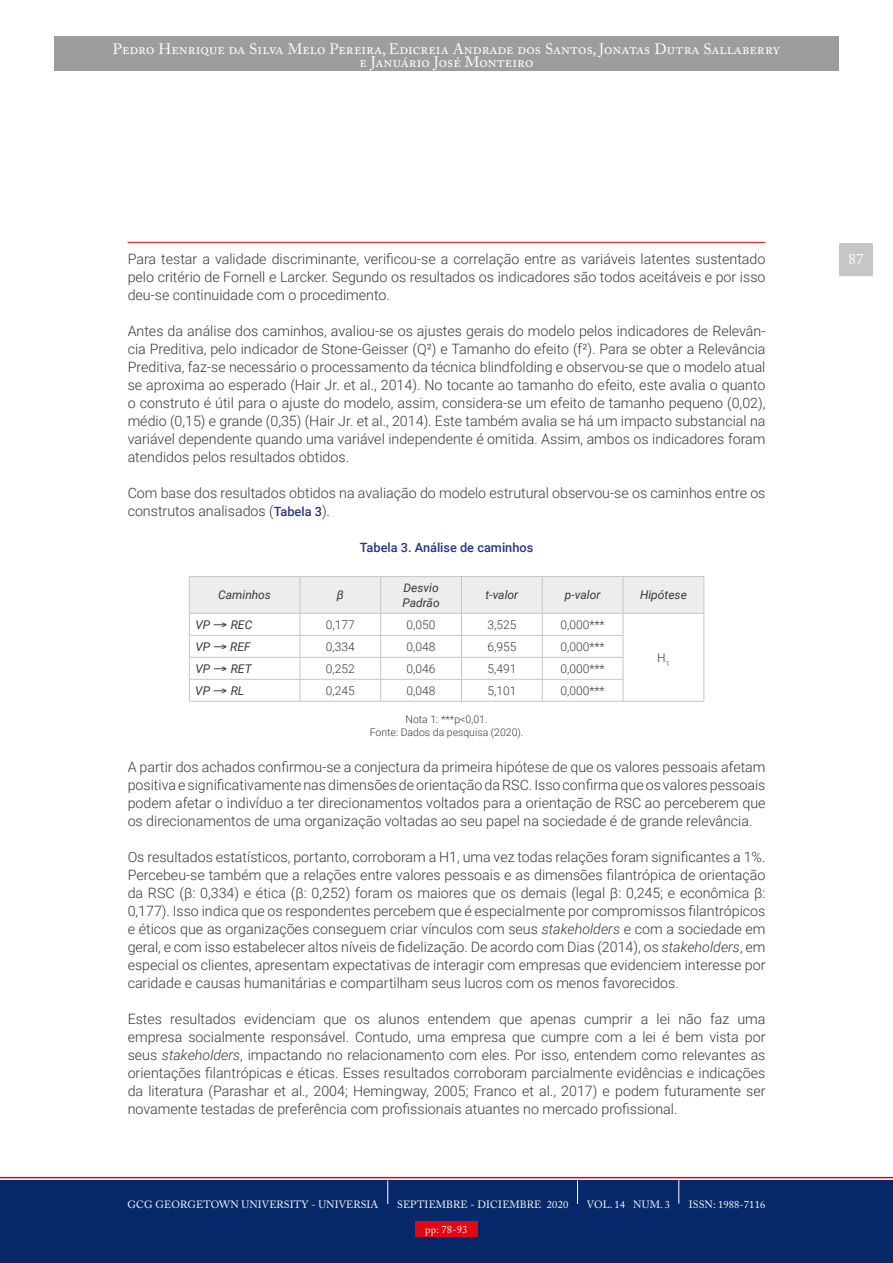
<style>
.page{position:relative;width:893px;height:1263px;background:#fff}
.page>*{position:absolute;margin:0;border:0;box-sizing:border-box;transform-origin:0 0}
.t1{font:15px/13.5px "Adobe Caslon Pro";letter-spacing:.005em;color:#fff;text-align:center}
.t2{font:300 14.25px/18px "Roboto";color:#3a3835;text-align:justify}
.t3{font:500 12.75px "Roboto";color:#283583}
.t4{font:300 12px "Roboto";color:#3a3835}
.t5{font:italic 12px/15.8px "Roboto";color:#3a3835}
.t6{font:10.5px "Adobe Caslon Pro";letter-spacing:.01em;color:#fff}
.t7{font:300 10.5px/13.5px "Roboto";color:#3a3835;text-align:center}
.s1{font-weight:500;font-size:12.75px;color:#283583}
.s2{font-style:italic}
</style>
<div class="page">
<div style="left:54px;top:37px;width:785px;height:34px;background:#9d9d9c"></div>
<div style="left:0;top:1180px;width:893px;height:83px;background:#082969"></div>
<svg style="left:0;top:1177px;width:893px;height:27px"></svg>
<div style="left:415px;top:1221px;width:63px;height:16px;background:#e30613"></div>
<div style="left:839px;top:243px;width:34px;height:33px;background:#c6c6c6;border-radius:2px"></div>
<hr style="left:128px;top:242px;width:637px;height:1px;background:#e30613">
<hr style="left:189px;top:576px;width:111px;height:1px;background:#c6c6c6">
<hr style="left:300px;top:576px;width:81px;height:1px;background:#c6c6c6">
<hr style="left:381px;top:576px;width:80px;height:1px;background:#c6c6c6">
<hr style="left:461px;top:576px;width:81px;height:1px;background:#c6c6c6">
<hr style="left:542px;top:576px;width:81px;height:1px;background:#c6c6c6">
<hr style="left:623px;top:576px;width:81px;height:1px;background:#c6c6c6">
<svg style="left:189px;top:577px;width:516px;height:124px"></svg>
<hr style="left:189px;top:701px;width:111px;height:1px;background:#c6c6c6">
<hr style="left:300px;top:701px;width:81px;height:1px;background:#c6c6c6">
<hr style="left:381px;top:701px;width:80px;height:1px;background:#c6c6c6">
<hr style="left:461px;top:701px;width:81px;height:1px;background:#c6c6c6">
<hr style="left:542px;top:701px;width:81px;height:1px;background:#c6c6c6">
<hr style="left:623px;top:701px;width:81px;height:1px;background:#c6c6c6">
<p class="t1" style="left:113px;top:42px;width:668px">Pedro Henrique da Silva Melo Pereira, Edicreia Andrade dos Santos, Jonatas Dutra Sallaberry e Januário José Monteiro</p>
<p class="t2" style="left:128px;top:250px;width:639px">Para testar a validade discriminante, verificou-se a correlação entre as variáveis latentes sustentado</p>
<p class="t1" style="left:848px;top:252px;width:16px">87</p>
<p class="t2" style="left:128px;top:268px;width:639px">pelo critério de Fornell e Larcker. Segundo os resultados os indicadores são todos aceitáveis e por isso deu-se continuidade com o procedimento.</p>
<p class="t2" style="left:128px;top:322px;width:639px">Antes da análise dos caminhos, avaliou-se os ajustes gerais do modelo pelos indicadores de Relevân&shy;cia Preditiva, pelo indicador de Stone-Geisser (Q²) e Tamanho do efeito (f²). Para se obter a Relevância Preditiva, faz-se necessário o processamento da técnica blindfolding e observou-se que o modelo atual se aproxima ao esperado (Hair Jr. et al., 2014). No tocante ao tamanho do efeito, este avalia o quanto o construto é útil para o ajuste do modelo, assim, considera-se um efeito de tamanho pequeno (0,02), médio (0,15) e grande (0,35) (Hair Jr. et al., 2014). Este também avalia se há um impacto substancial na variável dependente quando uma variável independente é omitida. Assim, ambos os indicadores foram atendidos pelos resultados obtidos.</p>
<p class="t2" style="left:128px;top:484px;width:639px">Com base dos resultados obtidos na avaliação do modelo estrutural observou-se os caminhos entre os construtos analisados (<span class="s1">Tabela 3</span>).</p>
<p class="t3" style="left:360px;top:539px;width:175px">Tabela 3. Análise de caminhos</p>
<p class="t5" style="left:218px;top:587px;width:54px">Caminhos</p>
<p class="t5" style="left:337px;top:587px;width:8px">β</p>
<p class="t5" style="left:402px;top:579px;width:39px">Desvio<br>Padrão</p>
<p class="t5" style="left:485px;top:587px;width:34px">t-valor</p>
<p class="t5" style="left:565px;top:587px;width:37px">p-valor</p>
<p class="t5" style="left:640px;top:587px;width:48px">Hipótese</p>
<p class="t5" style="left:195px;top:617px;width:58px">VP → REC</p>
<p class="t4" style="left:326px;top:616px;width:30px">0,177</p>
<p class="t4" style="left:407px;top:616px;width:30px">0,050</p>
<p class="t4" style="left:487px;top:616px;width:30px">3,525</p>
<p class="t4" style="left:561px;top:616px;width:46px">0,000***</p>
<p class="t4" style="left:657px;top:649px;width:14px">H<sub>1</sub></p>
<p class="t5" style="left:195px;top:639px;width:57px">VP → REF</p>
<p class="t4" style="left:326px;top:638px;width:30px">0,334</p>
<p class="t4" style="left:407px;top:638px;width:30px">0,048</p>
<p class="t4" style="left:487px;top:638px;width:30px">6,955</p>
<p class="t4" style="left:561px;top:638px;width:46px">0,000***</p>
<p class="t5" style="left:195px;top:661px;width:58px">VP → RET</p>
<p class="t4" style="left:326px;top:660px;width:30px">0,252</p>
<p class="t4" style="left:407px;top:660px;width:30px">0,046</p>
<p class="t4" style="left:487px;top:660px;width:30px">5,491</p>
<p class="t4" style="left:561px;top:660px;width:46px">0,000***</p>
<p class="t5" style="left:195px;top:683px;width:50px">VP → RL</p>
<p class="t4" style="left:326px;top:682px;width:30px">0,245</p>
<p class="t4" style="left:407px;top:682px;width:30px">0,048</p>
<p class="t4" style="left:487px;top:682px;width:30px">5,101</p>
<p class="t4" style="left:561px;top:682px;width:46px">0,000***</p>
<p class="t7" style="left:370px;top:712px;width:155px">Nota 1: ***p&lt;0,01.<br>Fonte: Dados da pesquisa (2020).</p>
<p class="t2" style="left:128px;top:757px;width:639px">A partir dos achados confirmou-se a conjectura da primeira hipótese de que os valores pessoais afetam positiva e significativamente nas dimensões de orientação da RSC. Isso confirma que os valores pessoais podem afetar o indivíduo a ter direcionamentos voltados para a orientação de RSC ao perceberem que os direcionamentos de uma organização voltadas ao seu papel na sociedade é de grande relevância.</p>
<p class="t2" style="left:128px;top:847px;width:639px">Os resultados estatísticos, portanto, corroboram a H1, uma vez todas relações foram significantes a 1%.<br>Percebeu-se também que a relações entre valores pessoais e as dimensões filantrópica de orientação da RSC (β: 0,334) e ética (β: 0,252) foram os maiores que os demais (legal β: 0,245; e econômica β:<br>0,177). Isso indica que os respondentes percebem que é especialmente por compromissos filantrópicos e éticos que as organizações conseguem criar vínculos com seus <span class="s2">stakeholders</span> e com a sociedade em geral, e com isso estabelecer altos níveis de fidelização. De acordo com Dias (2014), os <span class="s2">stakeholders</span>, em especial os clientes, apresentam expectativas de interagir com empresas que evidenciem interesse por caridade e causas humanitárias e compartilham seus lucros com os menos favorecidos.</p>
<p class="t2" style="left:128px;top:1009px;width:639px">Estes resultados evidenciam que os alunos entendem que apenas cumprir a lei não faz uma empresa socialmente responsável. Contudo, uma empresa que cumpre com a lei é bem vista por seus <span class="s2">stakeholders</span>, impactando no relacionamento com eles. Por isso, entendem como relevantes as orientações filantrópicas e éticas. Esses resultados corroboram parcialmente evidências e indicações da literatura (Parashar et al., 2004; Hemingway, 2005; Franco et al., 2017) e podem futuramente ser novamente testadas de preferência com profissionais atuantes no mercado profissional.</p>
<p class="t6" style="left:128px;top:1198px;width:252px">GCG GEORGETOWN UNIVERSITY - UNIVERSIA</p>
<p class="t6" style="left:397px;top:1198px;width:173px">SEPTIEMBRE - DICIEMBRE 2020</p>
<p class="t6" style="left:587px;top:1198px;width:85px">VOL. 14 NUM. 3</p>
<p class="t6" style="left:689px;top:1198px;width:78px">ISSN: 1988-7116</p>
<p class="t6" style="left:425px;top:1223px;width:43px">pp: 78-93</p>
</div>
